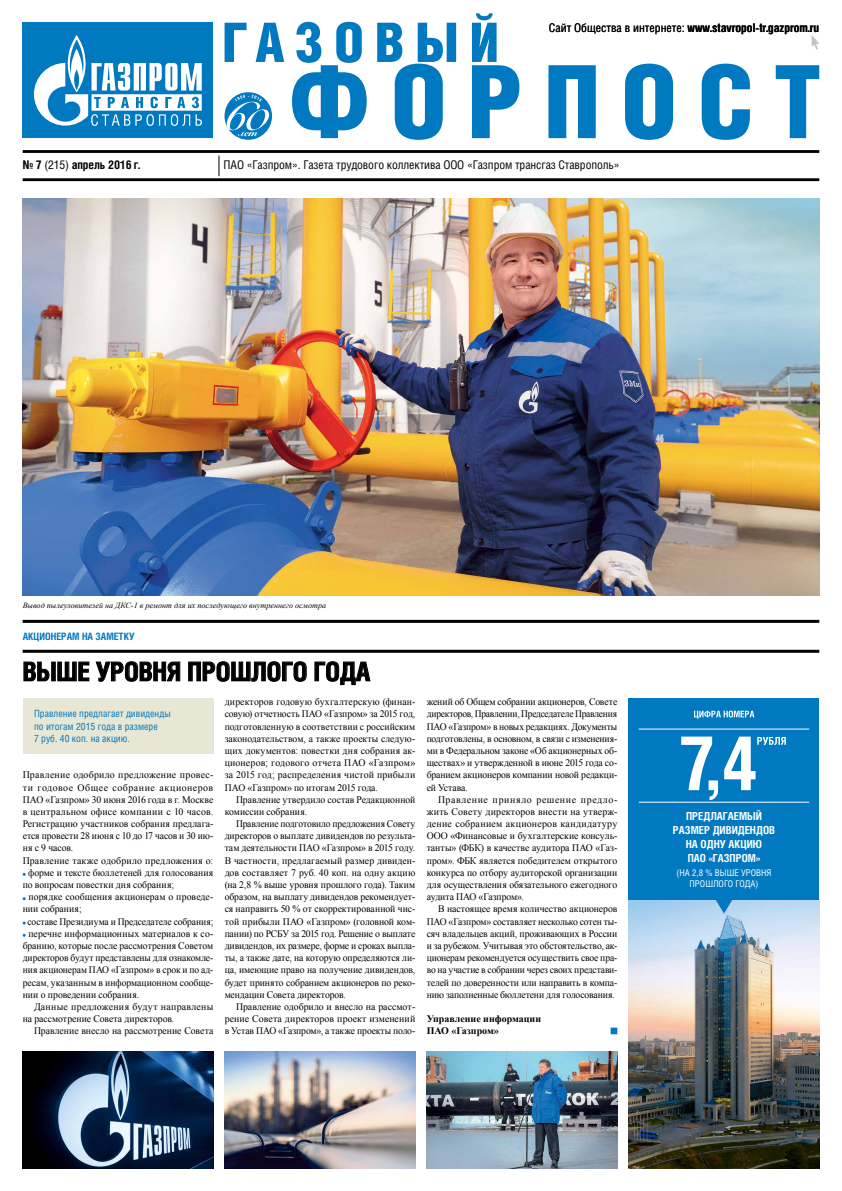
<style>
.page{position:relative;width:842px;height:1191px;background:#fff}
.page>*{position:absolute;margin:0;border:0;box-sizing:border-box;transform-origin:0 0}
.t1{font:700 26px "Helios Cond";color:#000}
.t2{font:700 12px "Helios Cond";color:#000}
.t3{font:12px "Helios Cond";letter-spacing:-.01em;color:#000}
.t4{font:700 11.1px/14px "Helios Cond";color:#fff;text-align:center}
.t5{font:700 10.1px "Helios Cond";color:#0079c1}
.t6{font:10px/12.2px "Times New Roman";color:#000;text-align:justify}
.t7{font:10px/12.2px "Times New Roman";color:#000;text-align:justify;scale:.95 1}
.t8{font:10px "Times New Roman";color:#000;scale:.96 1}
.t9{font:10px/12.2px "Helios Cond";color:#0079c1}
.t10{font:10px "Times New Roman";letter-spacing:.02em;color:#000}
.t11{font:10px "Times New Roman";letter-spacing:.05em;color:#000}
.t12{font:10px "Times New Roman";letter-spacing:.025em;color:#000}
.t13{font:700 10px/12.2px "Times New Roman";color:#000}
.t14{font:9.2px/11px "Helios Cond";color:#fff;text-align:center}
.t15{font:italic 8px "Times New Roman";color:#000}
.s1{font-weight:400}
</style>
<div class="page">
<svg style="left:225px;top:23px;width:22px;height:39px"></svg>
<svg style="left:256px;top:23px;width:28px;height:39px"></svg>
<svg style="left:292px;top:22px;width:75px;height:116px"></svg>
<svg style="left:377px;top:23px;width:79px;height:117px"></svg>
<svg style="left:472px;top:13px;width:47px;height:125px"></svg>
<svg style="left:548px;top:65px;width:48px;height:73px"></svg>
<svg style="left:625px;top:64px;width:48px;height:76px"></svg>
<svg style="left:702px;top:64px;width:48px;height:76px"></svg>
<svg style="left:776px;top:65px;width:43px;height:73px"></svg>
<div style="left:23px;top:23px;width:190px;height:115px;background:#0079c1"></div>
<svg style="left:34px;top:35px;width:168px;height:91px"></svg>
<hr style="left:23px;top:150px;width:796px;height:3px;background:#000">
<hr style="left:23px;top:178px;width:796px;height:3px;background:#000">
<img style="left:23px;top:199px;width:796px;height:396px">
<img style="left:629px;top:900px;width:190px;height:268px">
<img style="left:427px;top:1052px;width:190px;height:116px">
<hr style="left:23px;top:620px;width:796px;height:3px;background:#000">
<hr style="left:23px;top:650px;width:796px;height:3px;background:#000">
<div style="left:629px;top:698px;width:190px;height:202px;background:#0079c1"></div>
<svg style="left:694px;top:710px;width:60px;height:8px"></svg>
<hr style="left:639px;top:728px;width:170px;height:1px;background:#fff">
<hr style="left:639px;top:801px;width:170px;height:1px;background:#fff">
<svg style="left:715px;top:900px;width:18px;height:13px"></svg>
<div style="left:611px;top:1027px;width:6px;height:7px;background:#0079c1"></div>
<svg style="left:24px;top:662px;width:65px;height:19px"></svg>
<svg style="left:96px;top:661px;width:84px;height:20px"></svg>
<svg style="left:188px;top:661px;width:118px;height:20px"></svg>
<svg style="left:315px;top:661px;width:55px;height:24px"></svg>
<div style="left:23px;top:698px;width:190px;height:56px;background:#e8e6d4"></div>
<img style="left:23px;top:1052px;width:190px;height:116px">
<img style="left:225px;top:1052px;width:190px;height:116px">
<svg style="left:681px;top:736px;width:126px;height:67px"></svg>
<svg style="left:219px;top:155px;width:1px;height:21px"></svg>
<svg style="left:812px;top:35px;width:7px;height:15px"></svg>
<svg style="left:224px;top:92px;width:48px;height:48px"></svg>
<svg style="left:227px;top:95px;width:42px;height:41px"></svg>
<p class="t2" style="left:549px;top:20px;width:272px"><span class="s1">Сайт Общества в интернете:</span> www.stavropol-tr.gazprom.ru</p>
<p class="t2" style="left:23px;top:157px;width:119px">№ 7 <span class="s1">(215)</span> апрель 2016 г.</p>
<p class="t3" style="left:224px;top:157px;width:398px">ПАО «Газпром». Газета трудового коллектива ООО «Газпром трансгаз Ставрополь»</p>
<p class="t15" style="left:23px;top:599px;width:305px">Вывод пылеуловителей на ДКС-1 в ремонт для их последующего внутреннего осмотра</p>
<p class="t5" style="left:23px;top:630px;width:113px">АКЦИОНЕРАМ НА ЗАМЕТКУ</p>
<h1 class="t1" style="left:23px;top:656px;width:349px">ВЫШЕ УРОВНЯ ПРОШЛОГО ГОДА</h1>
<p class="t9" style="left:34px;top:707px;width:138px">Правление предлагает дивиденды по итогам 2015 года в размере<br>7 руб. 40 коп. на акцию.</p>
<p class="t6" style="left:225px;top:695px;width:192px">директоров годовую бухгалтерскую (финан&shy;совую) отчетность ПАО «Газпром» за 2015 год, подготовленную в соответствии с российским законодательством, а также проекты следую&shy;щих документов: повестки дня собрания ак&shy;ционеров; годового отчета ПАО «Газпром» за 2015 год; распределения чистой прибыли ПАО «Газпром» по итогам 2015 года.</p>
<p class="t6" style="left:225px;top:793px;width:192px;text-indent:11px">Правление утвердило состав Редакционной комиссии собрания.</p>
<p class="t7" style="left:225px;top:817px;width:202px;text-indent:11px">Правление подготовило предложения Совету директоров о выплате дивидендов по результа&shy;там деятельности ПАО «Газпром» в 2015 году.<br>В частности, предлагаемый размер дивиден&shy;дов составляет 7 руб. 40 коп. на одну акцию (на 2,8 % выше уровня прошлого года). Таким образом, на выплату дивидендов рекомендует&shy;ся направить 50 % от скорректированной чис&shy;той прибыли ПАО «Газпром» (головной ком&shy;пании) по РСБУ за 2015 год. Решение о выплате дивидендов, их размере, форме и сроках выпла&shy;ты, а также дате, на которую определяются ли&shy;ца, имеющие право на получение дивидендов, будет принято собранием акционеров по реко&shy;мендации Совета директоров.</p>
<p class="t6" style="left:225px;top:1000px;width:192px;text-indent:11px">Правление одобрило и внесло на рассмот&shy;рение Совета директоров проект изменений в Устав ПАО «Газпром», а также проекты поло-</p>
<p class="t10" style="left:23px;top:768px;width:192px">Правление одобрило предложение провес-</p>
<p class="t11" style="left:23px;top:780px;width:192px">ти годовое Общее собрание акционеров</p>
<p class="t6" style="left:23px;top:793px;width:192px">ПАО «Газпром» 30 июня 2016 года в г. Москве</p>
<p class="t10" style="left:23px;top:805px;width:192px">в центральном офисе компании с 10 часов.</p>
<p class="t6" style="left:23px;top:817px;width:192px">Регистрацию участников собрания предлага-</p>
<p class="t8" style="left:23px;top:829px;width:200px">ется провести 28 июня с 10 до 17 часов и 30 ию-</p>
<p class="t6" style="left:23px;top:842px;width:52px">ня с 9 часов.</p>
<p class="t6" style="left:23px;top:854px;width:192px">Правление также одобрило предложения о:</p>
<p class="t6" style="left:28px;top:866px;width:187px">форме и тексте бюллетеней для голосования</p>
<p class="t6" style="left:23px;top:878px;width:153px">по вопросам повестки дня собрания;</p>
<p class="t6" style="left:29px;top:890px;width:186px">порядке сообщения акционерам о проведе-</p>
<p class="t6" style="left:23px;top:902px;width:61px">нии собрания;</p>
<p class="t8" style="left:28px;top:914px;width:195px">составе Президиума и Председателе собрания;</p>
<p class="t6" style="left:28px;top:927px;width:186px">перечне информационных материалов к со-</p>
<p class="t6" style="left:23px;top:939px;width:192px">бранию, которые после рассмотрения Советом</p>
<p class="t7" style="left:23px;top:951px;width:202px">директоров будут представлены для ознакомле-</p>
<p class="t8" style="left:23px;top:963px;width:200px">ния акционерам ПАО «Газпром» в срок и по ад-</p>
<p class="t6" style="left:23px;top:976px;width:192px">ресам, указанным в информационном сообще-</p>
<p class="t6" style="left:23px;top:988px;width:118px">нии о проведении собрания.</p>
<p class="t12" style="left:34px;top:999px;width:181px">Данные предложения будут направлены</p>
<p class="t6" style="left:23px;top:1012px;width:153px">на рассмотрение Совета директоров.</p>
<p class="t6" style="left:34px;top:1024px;width:181px">Правление внесло на рассмотрение Совета</p>
<p class="t6" style="left:427px;top:695px;width:192px">жений об Общем собрании акционеров, Совете директоров, Правлении, Председателе Правления ПАО «Газпром» в новых редакциях. Документы подготовлены, в основном, в связи с изменения&shy;ми в Федеральном законе «Об акционерных об&shy;ществах» и утвержденной в июне 2015 года со&shy;бранием акционеров компании новой редакци&shy;ей Устава.</p>
<p class="t6" style="left:427px;top:793px;width:192px;text-indent:11px">Правление приняло решение предло&shy;жить Совету директоров внести на утверж&shy;дение собранием акционеров кандидатуру ООО «Финансовые и бухгалтерские консуль&shy;танты» (ФБК) в качестве аудитора ПАО «Газ&shy;пром». ФБК является победителем открытого конкурса по отбору аудиторской организации для осуществления обязательного ежегодного аудита ПАО «Газпром».</p>
<p class="t6" style="left:427px;top:902px;width:192px;text-indent:11px">В настоящее время количество акционеров ПАО «Газпром» составляет несколько сотен ты&shy;сяч владельцев акций, проживающих в России и за рубежом. Учитывая это обстоятельство, ак&shy;ционерам рекомендуется осуществить свое пра&shy;во на участие в собрании через своих представи&shy;телей по доверенности или направить в компа&shy;нию заполненные бюллетени для голосования.</p>
<p class="t13" style="left:427px;top:1012px;width:116px">Управление информации<br>ПАО «Газпром»</p>
<p class="t4" style="left:673px;top:809px;width:104px">ПРЕДЛАГАЕМЫЙ<br>РАЗМЕР ДИВИДЕНДОВ<br>НА ОДНУ АКЦИЮ<br>ПАО «ГАЗПРОМ»</p>
<p class="t14" style="left:676px;top:867px;width:96px">(НА 2,8 % ВЫШЕ УРОВНЯ<br>ПРОШЛОГО ГОДА)</p>
</div>
